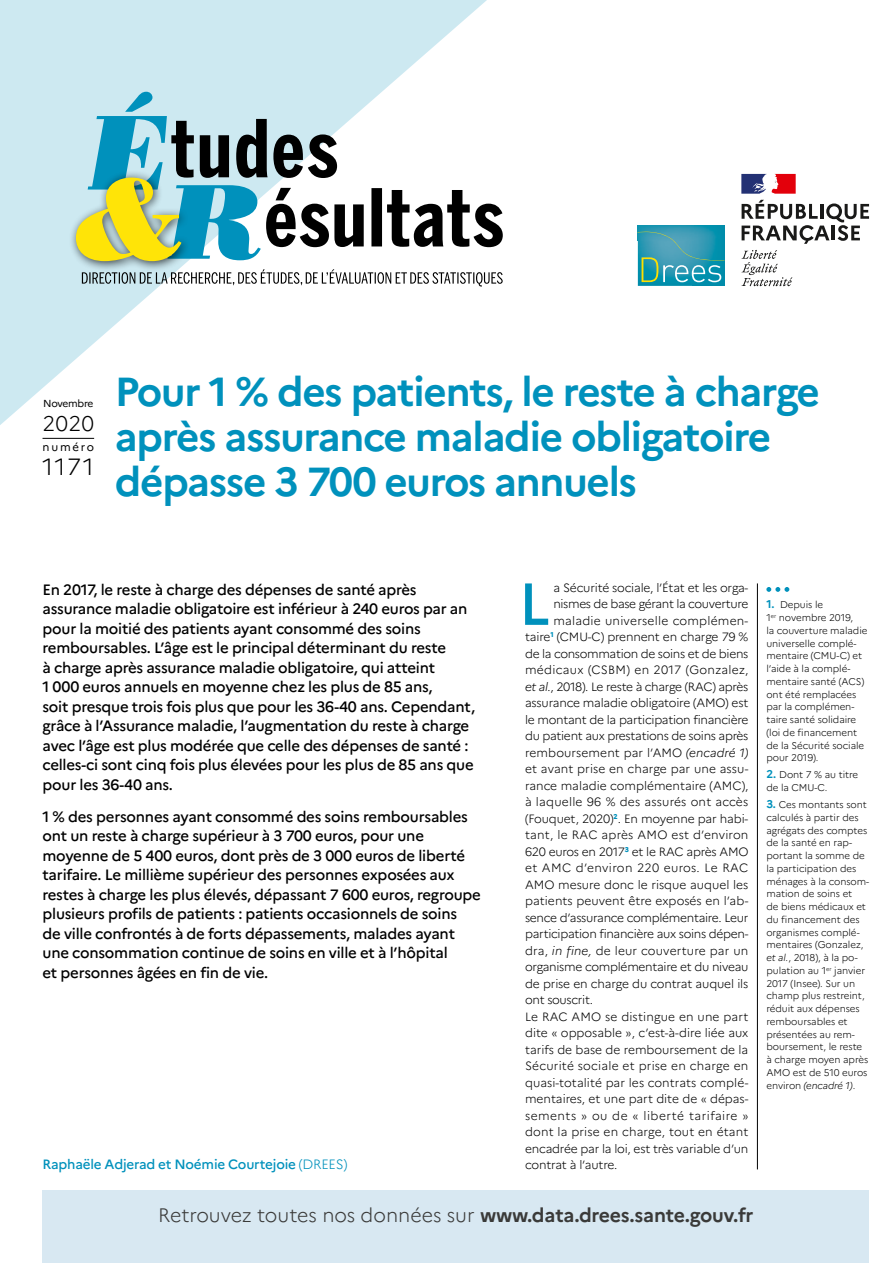
<style>
.page{position:relative;width:893px;height:1263px;background:#fff}
.page>*{position:absolute;margin:0;border:0;box-sizing:border-box;transform-origin:0 0}
.t1{font:500 59.1px "Marianne";color:#0091bc}
.t2{font:700 40.5px/45px "Marianne";letter-spacing:-.03em;color:#0091bc}
.t3{font:300 23.4px "Marianne";color:#000}
.t4{font:300 21.15px "Marianne";color:#000}
.t5{font:300 19.5px "Marianne";color:#3a3a39}
.t6{font:500 15px/19.5px "Marianne";letter-spacing:-.015em;color:#000}
.t7{font:500 13.5px "Marianne";letter-spacing:-.015em;color:#0091bc}
.t8{font:300 12px "Marianne";letter-spacing:-.01em;color:#000}
.t9{font:300 12px "Marianne";letter-spacing:.015em;color:#000}
.t10{font:300 12px "Marianne";letter-spacing:.01em;color:#000}
.t11{font:300 12px "Marianne";letter-spacing:-.03em;color:#000}
.t12{font:300 12px "Marianne";letter-spacing:.025em;color:#000}
.t13{font:300 12px "Marianne";letter-spacing:.04em;color:#000}
.t14{font:300 12px "Marianne";letter-spacing:.02em;color:#000}
.t15{font:11.4px "Marianne";letter-spacing:.16em;color:#000}
.t16{font:10.2px "Marianne";letter-spacing:-.035em;color:#000}
.t17{font:300 9.75px/12.8px "Marianne";letter-spacing:-.005em;color:#000}
.s1{font-style:italic}
.s2{font-weight:300}
.s3{font-weight:700;font-size:11.25px;color:#0091bc}
.s4{font-weight:700}
</style>
<div class="page">
<svg style="left:0;top:0;width:487px;height:425px;fill:#cde9f1"></svg>
<svg style="left:82px;top:269px;width:421px;height:17px"></svg>
<div style="left:69px;top:170px;width:122px;height:102px;background:#000;opacity:.7"></div>
<svg style="left:76px;top:92px;width:427px;height:169px"></svg>
<svg style="left:741px;top:250px;width:51px;height:36px"></svg>
<svg style="left:742px;top:200px;width:127px;height:44px"></svg>
<svg style="left:741px;top:174px;width:55px;height:20px"></svg>
<img style="left:638px;top:226px;width:87px;height:60px">
<svg style="left:638px;top:232px;width:87px;height:50px;background:#3ea1b1"></svg>
<hr style="left:757px;top:583px;width:1px;height:586px;background:#000">
<hr style="left:43px;top:438px;width:51px;height:1px;background:#000">
<svg style="left:766px;top:587px;width:23px;height:5px"></svg>
<div style="left:43px;top:1191px;width:826px;height:72px;background:#d8e8f2"></div>
<p class="t16" style="left:43px;top:397px;width:52px">Novembre</p>
<h3 class="t4" style="left:43px;top:410px;width:53px">2020</h3>
<p class="t15" style="left:43px;top:440px;width:53px">numéro</p>
<h3 class="t3" style="left:43px;top:452px;width:53px">1171</h3>
<h2 class="t2" style="left:115px;top:369px;width:706px">Pour 1 % des patients, le reste à charge après assurance maladie obligatoire dépasse 3 700 euros annuels</h2>
<p class="t6" style="left:43px;top:580px;width:434px">En 2017, le reste à charge des dépenses de santé après assurance maladie obligatoire est inférieur à 240 euros par an pour la moitié des patients ayant consommé des soins remboursables. L’âge est le principal déterminant du reste<br>à charge après assurance maladie obligatoire, qui atteint<br>1 000 euros annuels en moyenne chez les plus de 85 ans,<br>soit presque trois fois plus que pour les 36-40 ans. Cependant, grâce à l’Assurance maladie, l’augmentation du reste à charge avec l’âge est plus modérée que celle des dépenses de santé : celles-ci sont cinq fois plus élevées pour les plus de 85 ans que pour les 36-40 ans.</p>
<p class="t6" style="left:43px;top:807px;width:440px">1 % des personnes ayant consommé des soins remboursables ont un reste à charge supérieur à 3 700 euros, pour une moyenne de 5 400 euros, dont près de 3 000 euros de liberté tarifaire. Le millième supérieur des personnes exposées aux restes à charge les plus élevés, dépassant 7 600 euros, regroupe plusieurs profils de patients : patients occasionnels de soins<br>de ville confrontés à de forts dépassements, malades ayant une consommation continue de soins en ville et à l’hôpital<br>et personnes âgées en fin de vie.</p>
<h1 class="t1" style="left:519px;top:568px;width:33px">L</h1>
<p class="t8" style="left:553px;top:580px;width:196px">a Sécurité sociale, l’État et les orga-</p>
<p class="t11" style="left:553px;top:597px;width:196px">nismes de base gérant la couverture</p>
<p class="t14" style="left:553px;top:613px;width:196px">maladie universelle complémen-</p>
<p class="t8" style="left:525px;top:630px;width:225px">taire<sup>1</sup> (CMU-C) prennent en charge 79 %</p>
<p class="t8" style="left:525px;top:646px;width:225px">de la consommation de soins et de biens</p>
<p class="t12" style="left:525px;top:663px;width:225px">médicaux (CSBM) en 2017 (Gonzalez,</p>
<p class="t11" style="left:525px;top:679px;width:225px"><span class="s1">et al.</span>, 2018). Le reste à charge (RAC) après</p>
<p class="t8" style="left:525px;top:696px;width:225px">assurance maladie obligatoire (AMO) est</p>
<p class="t8" style="left:525px;top:712px;width:225px">le montant de la participation financière</p>
<p class="t8" style="left:525px;top:729px;width:225px">du patient aux prestations de soins après</p>
<p class="t10" style="left:525px;top:745px;width:225px">remboursement par l’AMO <span class="s1">(encadré 1)</span></p>
<p class="t8" style="left:525px;top:762px;width:225px">et avant prise en charge par une assu-</p>
<p class="t8" style="left:525px;top:778px;width:225px">rance maladie complémentaire (AMC),</p>
<p class="t9" style="left:525px;top:795px;width:225px">à laquelle 96 % des assurés ont accès</p>
<p class="t8" style="left:525px;top:811px;width:225px">(Fouquet, 2020)<sup>2</sup>. En moyenne par habi-</p>
<p class="t9" style="left:525px;top:828px;width:225px">tant, le RAC après AMO est d’environ</p>
<p class="t8" style="left:525px;top:844px;width:225px">620 euros en 2017<sup>3</sup> et le RAC après AMO</p>
<p class="t12" style="left:525px;top:861px;width:225px">et AMC d’environ 220 euros. Le RAC</p>
<p class="t8" style="left:525px;top:877px;width:225px">AMO mesure donc le risque auquel les</p>
<p class="t8" style="left:525px;top:894px;width:225px">patients peuvent être exposés en l’ab-</p>
<p class="t8" style="left:525px;top:910px;width:225px">sence d’assurance complémentaire. Leur</p>
<p class="t8" style="left:525px;top:927px;width:225px">participation financière aux soins dépen-</p>
<p class="t9" style="left:525px;top:943px;width:225px">dra, <span class="s1">in fine,</span> de leur couverture par un</p>
<p class="t8" style="left:525px;top:960px;width:225px">organisme complémentaire et du niveau</p>
<p class="t8" style="left:525px;top:976px;width:225px">de prise en charge du contrat auquel ils</p>
<p class="t8" style="left:525px;top:993px;width:70px">ont souscrit.</p>
<p class="t10" style="left:525px;top:1009px;width:225px">Le RAC AMO se distingue en une part</p>
<p class="t8" style="left:525px;top:1026px;width:225px">dite « opposable », c’est-à-dire liée aux</p>
<p class="t8" style="left:525px;top:1042px;width:225px">tarifs de base de remboursement de la</p>
<p class="t9" style="left:525px;top:1059px;width:225px">Sécurité sociale et prise en charge en</p>
<p class="t8" style="left:525px;top:1075px;width:225px">quasi-totalité par les contrats complé-</p>
<p class="t8" style="left:525px;top:1092px;width:225px">mentaires, et une part dite de « dépas-</p>
<p class="t13" style="left:525px;top:1108px;width:225px">sements » ou de « liberté tarifaire »</p>
<p class="t10" style="left:525px;top:1125px;width:225px">dont la prise en charge, tout en étant</p>
<p class="t8" style="left:525px;top:1141px;width:225px">encadrée par la loi, est très variable d’un</p>
<p class="t7" style="left:43px;top:1156px;width:307px">Raphaële Adjerad et Noémie Courtejoie <span class="s2">(DREES)</span></p>
<p class="t8" style="left:525px;top:1158px;width:94px">contrat à l’autre.</p>
<p class="t17" style="left:766px;top:598px;width:103px"><span class="s3">1.</span> Depuis le<br>1<sup>er</sup> novembre 2019,<br>la couverture maladie universelle complé&shy;mentaire (CMU-C) et l’aide à la complé&shy;mentaire santé (ACS) ont été remplacées par la complémen&shy;taire santé solidaire (loi de financement de la Sécurité sociale pour 2019).</p>
<p class="t17" style="left:766px;top:768px;width:93px"><span class="s3">2.</span> Dont 7 % au titre de la CMU-C.</p>
<p class="t17" style="left:766px;top:798px;width:104px"><span class="s3">3.</span> Ces montants sont calculés à partir des agrégats des comptes de la santé en rap&shy;portant la somme de la participation des ménages à la consom&shy;mation de soins et<br>de biens médicaux et du financement des organismes complé&shy;mentaires (Gonzalez, <span class="s1">et al.</span>, 2018), à la po&shy;pulation au 1<sup>er</sup> janvier<br>2017 (Insee). Sur un champ plus restreint, réduit aux dépenses remboursables et présentées au rem&shy;boursement, le reste à charge moyen après<br>AMO est de 510 euros environ <span class="s1">(encadré 1)</span>.</p>
<h3 class="t5" style="left:158px;top:1203px;width:597px">Retrouvez toutes nos données sur <span class="s4">www.data.drees.sante.gouv.fr</span></h3>
</div>
